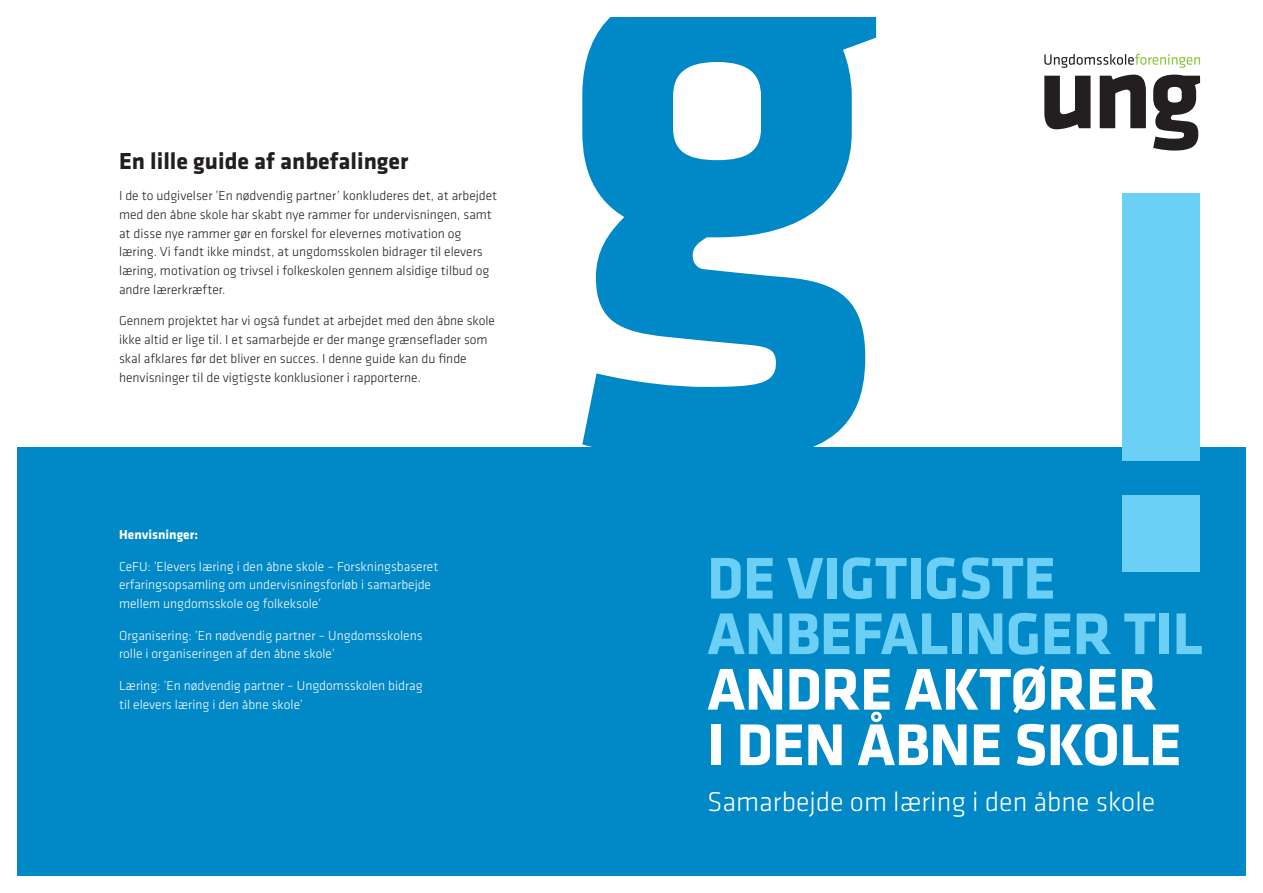
<style>
.page{position:relative;width:1263px;height:893px;background:#fff}
.page>*{position:absolute;margin:0;border:0;box-sizing:border-box;transform-origin:0 0}
.t1{font:700 61.05px/55.5px "Klavika";letter-spacing:-.01em;color:#6bcff6}
.t2{font:700 61.05px/55.5px "Klavika";letter-spacing:-.01em;color:#fff}
.t3{font:300 28.2px "Klavika";color:#fff}
.t4{font:700 24px "Klavika";color:#231f20}
.t5{font:300 13.5px/18.8px "Klavika";color:#231f20}
.t6{font:300 13.5px/18.8px "Klavika";color:#fff}
.t7{font:700 13.5px "Klavika";color:#fff}
</style>
<div class="page">
<div style="left:0;top:448px;width:1263px;height:445px;background:#0088c7"></div>
<svg style="left:1044px;top:76px;width:46px;height:53px"></svg>
<svg style="left:1100px;top:75px;width:46px;height:53px"></svg>
<svg style="left:1153px;top:75px;width:47px;height:76px"></svg>
<svg style="left:1044px;top:54px;width:156px;height:14px"></svg>
<div style="left:1122px;top:193px;width:78px;height:268px;background:#6bcff6"></div>
<svg style="left:582px;top:18px;width:294px;height:430px;fill:#0088c7"></svg>
<div style="left:1122px;top:496px;width:78px;height:76px;background:#6bcff6"></div>
<div style="left:0;top:0;width:1263px;height:893px;border:17px solid #fff"></div>
<h3 class="t4" style="left:119px;top:143px;width:291px">En lille guide af anbefalinger</h3>
<p class="t5" style="left:119px;top:186px;width:380px">I de to udgivelser ’En nødvendig partner’ konkluderes det, at arbejdet med den åbne skole har skabt nye rammer for undervisningen, samt at disse nye rammer gør en forskel for elevernes motivation og læring. Vi fandt ikke mindst, at ungdomsskolen bidrager til elevers læring, motivation og trivsel i folkeskolen gennem alsidige tilbud og andre lærerkræfter.</p>
<p class="t5" style="left:119px;top:311px;width:377px">Gennem projektet har vi også fundet at arbejdet med den åbne skole ikke altid er lige til. I et samarbejde er der mange grænseflader som skal afklares før det bliver en succes. I denne guide kan du finde henvisninger til de vigtigste konklusioner i rapporterne.</p>
<p class="t7" style="left:119px;top:525px;width:80px">Henvisninger:</p>
<p class="t6" style="left:119px;top:557px;width:321px">CeFU: ’Elevers læring i den åbne skole – Forskningsbaseret erfaringsopsamling om undervisningsforløb i samarbejde mellem ungdomsskole og folkeksole’</p>
<p class="t6" style="left:119px;top:626px;width:305px">Organisering: ’En nødvendig partner – Ungdomsskolens rolle i organiseringen af den åbne skole’</p>
<p class="t6" style="left:119px;top:676px;width:305px">Læring: ’En nødvendig partner – Ungdomsskolen bidrag til elevers læring i den åbne skole’</p>
<h1 class="t1" style="left:707px;top:548px;width:497px">DE VIGTIGSTE<br>ANBEFALINGER TIL</h1>
<h1 class="t2" style="left:707px;top:659px;width:476px">ANDRE AKTØRER<br>I DEN ÅBNE SKOLE</h1>
<h2 class="t3" style="left:707px;top:785px;width:450px">Samarbejde om læring i den åbne skole</h2>
</div>
